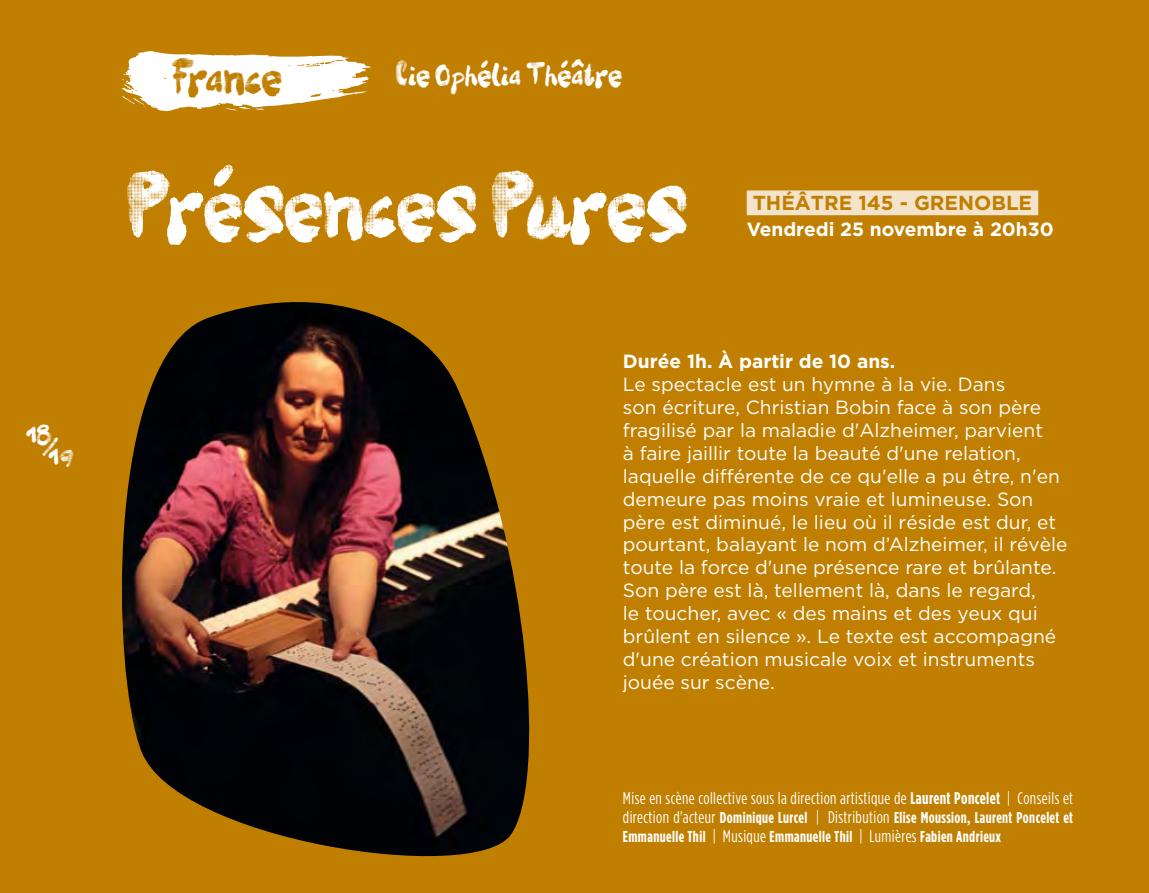
<style>
.page{position:relative;width:1149px;height:893px;background:#fff}
.page>*{position:absolute;margin:0;border:0;box-sizing:border-box;transform-origin:0 0}
.t1{font:60.75px "Vif Argent";color:#fff}
.t2{font:31.5px "Vif Argent";color:#c07f00}
.t3{font:21.38px "Vif Argent";color:#fff}
.t4{font:700 20.25px "Gotham";color:#c07f00}
.t5{font:19.12px/22.9px "Gotham";color:#fff}
.t6{font:700 19.12px "Gotham";color:#fff}
.t7{font:18px/22.3px "Vif Argent";color:#fff}
.t8{font:16.88px "Gotham Condensed";letter-spacing:.025em;color:#fff}
.t9{font:700 15.75px/19.1px "Gotham Condensed";letter-spacing:.025em;color:#fff}
.s1{font-weight:700}
.s2{font-weight:400;font-size:16.88px}
</style>
<div class="page">
<div style="left:0;top:0;width:1148px;height:893px;background:#c07f00"></div>
<div style="left:746px;top:190px;width:291px;height:25px;background:#f4e3cb"></div>
<svg style="left:122px;top:51px;width:249px;height:60px"></svg>
<img style="left:122px;top:302px;width:408px;height:555px">
<p class="t7" style="left:49px;top:427px;width:27px;text-indent:-23px">18<br>19</p>
<p class="t7" style="left:43px;top:439px;width:17px">/</p>
<h2 class="t2" style="left:172px;top:65px;width:112px">France</h2>
<p class="t3" style="left:395px;top:66px;width:228px">Cie Ophélia Théâtre</p>
<h1 class="t1" style="left:127px;top:182px;width:561px">Présences Pures</h1>
<p class="t4" style="left:752px;top:191px;width:73px">th éâtre</p>
<p class="t4" style="left:858px;top:191px;width:161px">145 - Grenoble</p>
<p class="t6" style="left:746px;top:219px;width:308px">Vendredi 25 novembre à 20h30</p>
<p class="t6" style="left:622px;top:350px;width:274px">Durée 1h. À partir de 10 ans.</p>
<p class="t5" style="left:622px;top:372px;width:446px">Le spectacle est un hymne à la vie. Dans<br>son écriture, Christian Bobin face à son père fragilisé par la maladie d'Alzheimer, parvient<br>à faire jaillir toute la beauté d'une relation, laquelle différente de ce qu'elle a pu être, n'en demeure pas moins vraie et lumineuse. Son père est diminué, le lieu où il réside est dur, et pourtant, balayant le nom d’Alzheimer, il révèle toute la force d'une présence rare et brûlante.<br>Son père est là, tellement là, dans le regard,<br>le toucher, avec « des mains et des yeux qui brûlent en silence ». Le texte est accompagné d'une création musicale voix et instruments jouée sur scène.</p>
<p class="t8" style="left:622px;top:789px;width:451px">Mise en scène collective sous la direction artistique de <span class="s1">Laurent Poncelet</span> | Conseils et</p>
<p class="t9" style="left:622px;top:807px;width:451px"><span class="s2">direction d'acteur</span> Dominique Lurcel <span class="s2">| Distribution</span> Elise Moussion, Laurent Poncelet et<br>Emmanuelle Thil <span class="s2">| Musique</span> Emmanuelle Thil <span class="s2">| Lumières</span> Fabien Andrieux</p>
</div>
